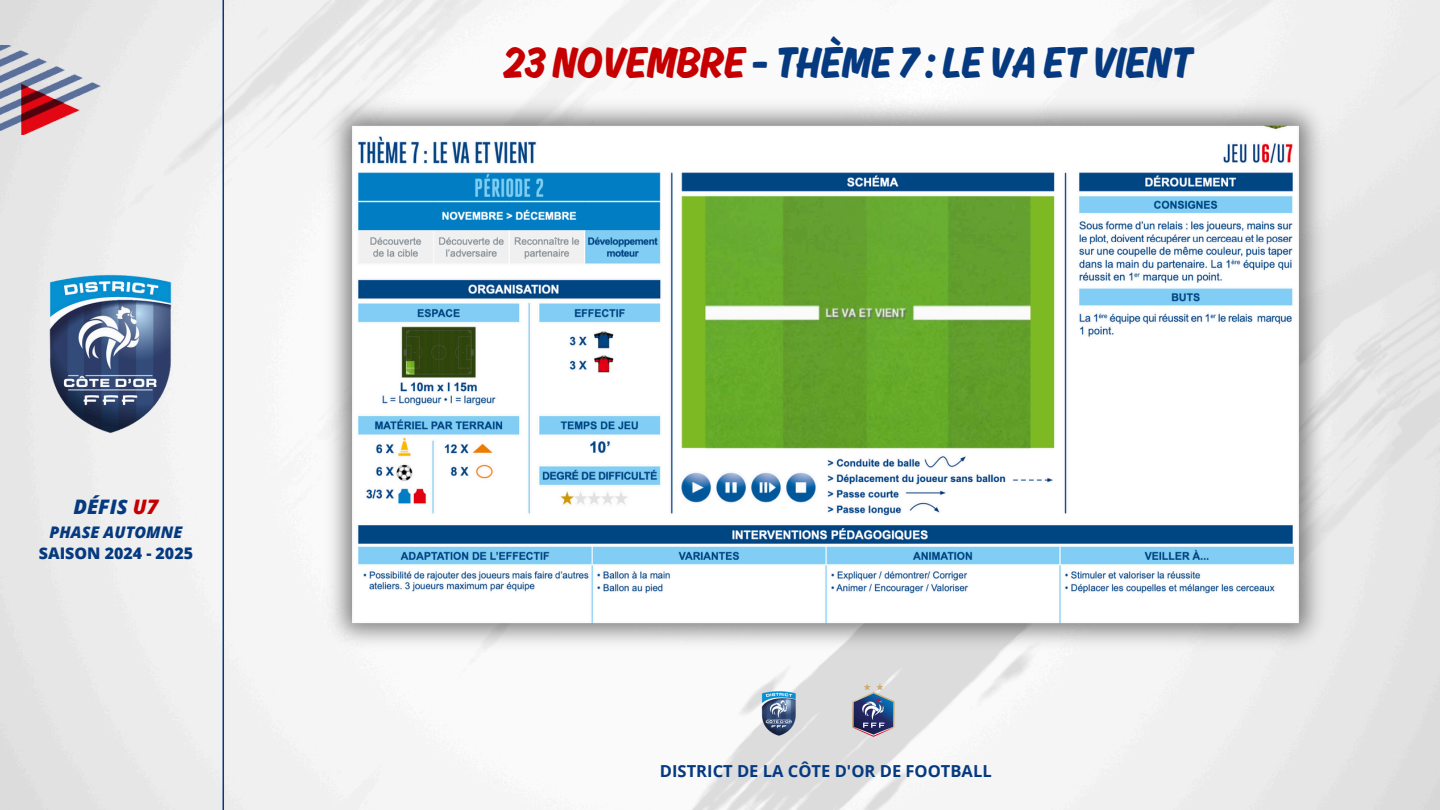
<style>
.page{position:relative;width:1440px;height:810px;background:#fff}
.page>*{position:absolute;margin:0;border:0;box-sizing:border-box;transform-origin:0 0}
.t1{font:46px "Ahkio";color:#063a80}
.t2{font:italic 800 20px "Open Sans";color:#063a80}
.t3{font:700 16.5px "Open Sans";color:#063a80}
.t4{font:800 16px "Open Sans";color:#063a80}
.t5{font:italic 800 16px "Open Sans";color:#063a80}
.s1{color:#c60000}
</style>
<div class="page">
<img style="left:0;top:0;width:1440px;height:810px">
<img style="left:0;top:46px;width:101px;height:88px">
<img style="left:30px;top:190px;width:150px;height:280px">
<hr style="left:223px;top:0;width:1px;height:810px;background:#063a80">
<img style="left:839px;top:677px;width:68px;height:73px">
<img style="left:744px;top:677px;width:70px;height:71px">
<img style="left:283px;top:90px;width:1086px;height:570px">
<p class="t2" style="left:73px;top:493px;width:87px">DÉFIS <span class="s1">U7</span></p>
<p class="t5" style="left:50px;top:520px;width:134px">PHASE AUTOMNE</p>
<p class="t4" style="left:39px;top:542px;width:156px">SAISON 2024 - 2025</p>
<p class="t1" style="left:503px;top:35px;width:690px"><span class="s1">23 NOVEMBRE</span> - THÈME 7 : LE VA ET VIENT</p>
<p class="t3" style="left:660px;top:760px;width:333px">DISTRICT DE LA CÔTE D'OR DE FOOTBALL</p>
</div>
